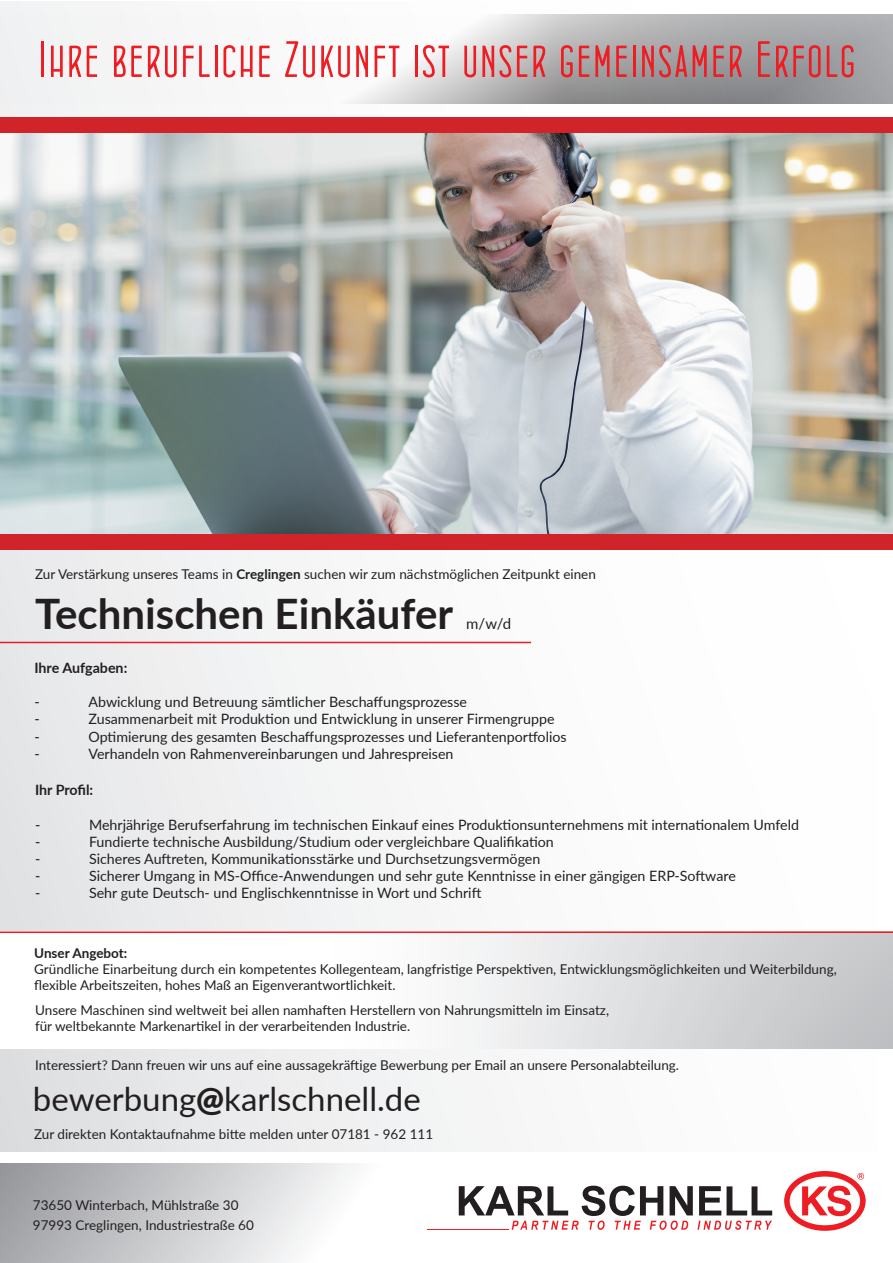
<style>
.page{position:relative;width:893px;height:1263px;background:#fff}
.page>*{position:absolute;margin:0;border:0;box-sizing:border-box;transform-origin:0 0}
.t1{font:51px "Concurso Italian BTN";letter-spacing:.05em;color:#ee1d23}
.t2{font:700 42px "Lato";color:#231f20}
.t3{font:33px "Lato";color:#231f20}
.t4{font:15px "Lato";color:#231f20}
.t5{font:14.25px "Lato";color:#231f20}
.t6{font:700 14.25px "Lato";color:#231f20}
.t7{font:13.5px/16.2px "Lato";color:#231f20}
.t8{font:700 13.5px "Lato";color:#231f20}
.s1{font-weight:700}
.s2{font-weight:900}
</style>
<div class="page">
<div style="left:0;top:2px;width:877px;height:1149px;background:linear-gradient(to right,#e8e8ea,#fff)"></div>
<div style="left:0;top:931px;width:893px;height:117px;background:linear-gradient(to right,#fff,#cccdcf)"></div>
<svg style="left:0;top:1163px;width:773px;height:100px"></svg>
<hr style="left:0;top:642px;width:531px;height:1px;background:#ee1d23">
<hr style="left:0;top:931px;width:893px;height:2px;background:#ee1d23">
<svg style="left:0;top:15px;width:893px;height:88px"></svg>
<img style="left:0;top:133px;width:893px;height:401px">
<div style="left:0;top:534px;width:893px;height:16px;background:#d1232a"></div>
<div style="left:0;top:118px;width:893px;height:15px;background:#d1232a"></div>
<hr style="left:427px;top:1229px;width:81px;height:1px;background:#ee1d23">
<svg style="left:784px;top:1171px;width:82px;height:60px"></svg>
<svg style="left:459px;top:1186px;width:313px;height:44px"></svg>
<h1 class="t1" style="left:40px;top:35px;width:817px">Ihre berufliche Zukunft ist unser gemeinsamer Erfolg</h1>
<p class="t7" style="left:35px;top:565px;width:562px">Zur Verstärkung unseres Teams in <span class="s1">Creglingen</span> suchen wir zum nächstmöglichen Zeitpunkt einen</p>
<h2 class="t2" style="left:35px;top:583px;width:420px">Technischen Einkäufer</h2>
<p class="t4" style="left:466px;top:613px;width:46px">m/w/d</p>
<p class="t6" style="left:34px;top:657px;width:94px">Ihre Aufgaben:</p>
<p class="t5" style="left:34px;top:692px;width:7px">-</p>
<p class="t5" style="left:88px;top:692px;width:380px">Abwicklung und Betreuung sämtlicher Beschaffungsprozesse</p>
<p class="t5" style="left:34px;top:709px;width:7px">-</p>
<p class="t5" style="left:88px;top:709px;width:468px">Zusammenarbeit mit Produktion und Entwicklung in unserer Firmengruppe</p>
<p class="t5" style="left:34px;top:726px;width:7px">-</p>
<p class="t5" style="left:88px;top:726px;width:480px">Optimierung des gesamten Beschaffungsprozesses und Lieferantenportfolios</p>
<p class="t5" style="left:34px;top:743px;width:7px">-</p>
<p class="t5" style="left:88px;top:743px;width:367px">Verhandeln von Rahmenvereinbarungen und Jahrespreisen</p>
<p class="t6" style="left:35px;top:780px;width:60px">Ihr Profil:</p>
<p class="t5" style="left:35px;top:814px;width:7px">-</p>
<p class="t5" style="left:89px;top:814px;width:712px">Mehrjährige Berufserfahrung im technischen Einkauf eines Produktionsunternehmens mit internationalem Umfeld</p>
<p class="t5" style="left:35px;top:831px;width:7px">-</p>
<p class="t5" style="left:89px;top:831px;width:466px">Fundierte technische Ausbildung/Studium oder vergleichbare Qualifikation</p>
<p class="t5" style="left:35px;top:848px;width:7px">-</p>
<p class="t5" style="left:89px;top:848px;width:453px">Sicheres Auftreten, Kommunikationsstärke und Durchsetzungsvermögen</p>
<p class="t5" style="left:35px;top:865px;width:7px">-</p>
<p class="t5" style="left:89px;top:865px;width:648px">Sicherer Umgang in MS-Office-Anwendungen und sehr gute Kenntnisse in einer gängigen ERP-Software</p>
<p class="t5" style="left:35px;top:882px;width:7px">-</p>
<p class="t5" style="left:89px;top:882px;width:394px">Sehr gute Deutsch- und Englischkenntnisse in Wort und Schrift</p>
<p class="t8" style="left:34px;top:943px;width:95px">Unser Angebot:</p>
<p class="t7" style="left:34px;top:960px;width:804px">Gründliche Einarbeitung durch ein kompetentes Kollegenteam, langfristige Perspektiven, Entwicklungsmöglichkeiten und Weiterbildung, flexible Arbeitszeiten, hohes Maß an Eigenverantwortlichkeit.</p>
<p class="t7" style="left:35px;top:1001px;width:575px">Unsere Maschinen sind weltweit bei allen namhaften Herstellern von Nahrungsmitteln im Einsatz, für weltbekannte Markenartikel in der verarbeitenden Industrie.</p>
<p class="t7" style="left:35px;top:1056px;width:646px">Interessiert? Dann freuen wir uns auf eine aussagekräftige Bewerbung per Email an unsere Personalabteilung.</p>
<h3 class="t3" style="left:33px;top:1075px;width:389px">bewerbung<span class="s2">@</span>karlschnell.de</h3>
<p class="t7" style="left:34px;top:1125px;width:401px">Zur direkten Kontaktaufnahme bitte melden unter 07181 - 962 111</p>
<p class="t7" style="left:33px;top:1194px;width:222px;line-height:20.2px">73650 Winterbach, Mühlstraße 30<br>97993 Creglingen, Industriestraße 60</p>
</div>
